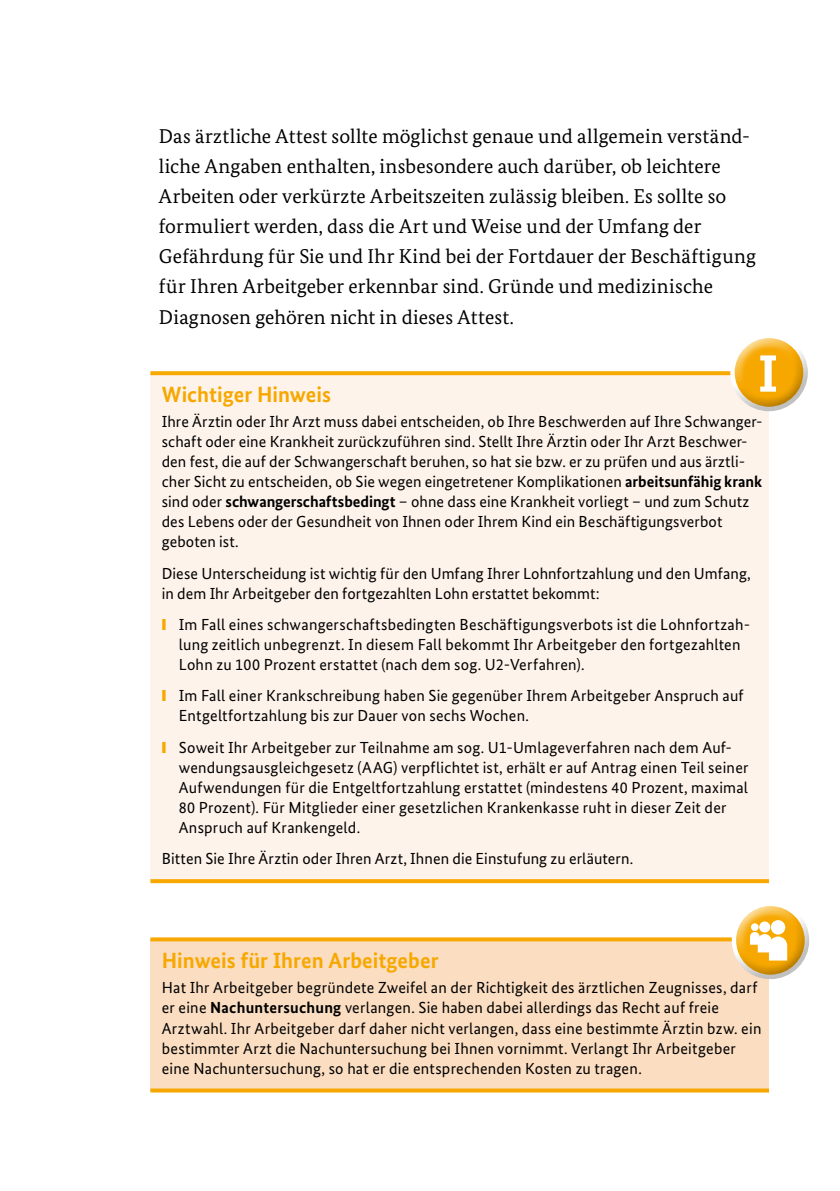
<style>
.page{position:relative;width:840px;height:1191px;background:#fff}
.page>*{position:absolute;margin:0;border:0;box-sizing:border-box;transform-origin:0 0}
.t1{font:700 52.4px "Bundes Sans";color:#fff}
.t2{font:700 22px "Bundes Sans";color:#f7a800}
.t3{font:20px/30px "Bundes Serif";letter-spacing:.005em;color:#000}
.t4{font:16px/20px "Bundes Sans";letter-spacing:.015em;color:#000}
.s1{font-weight:700}
</style>
<div class="page">
<div style="left:150px;top:373px;width:618px;height:508px;background:#fef3eb"></div>
<svg style="left:150px;top:879px;width:618px;height:4px;background:#f7aa09"></svg>
<svg style="left:150px;top:371px;width:564px;height:4px;background:#f7ac0d"></svg>
<div style="left:150px;top:939px;width:618px;height:151px;background:#fbddc1"></div>
<svg style="left:150px;top:937px;width:566px;height:4px;background:#f7b019"></svg>
<svg style="left:150px;top:1088px;width:618px;height:4px;background:#f7ae19"></svg>
<div style="left:714px;top:319px;width:98px;height:80px;background:#fff"></div>
<div style="left:723px;top:344px;width:99px;height:70px;background:#000;opacity:.25"></div>
<div style="left:716px;top:886px;width:98px;height:81px;background:#fff"></div>
<div style="left:725px;top:912px;width:98px;height:69px;background:#000;opacity:.25"></div>
<div style="left:770px;top:920px;width:14px;height:14px;background:#fff;border-radius:50%"></div>
<svg style="left:758px;top:921px;width:11px;height:11px"></svg>
<svg style="left:750px;top:923px;width:8px;height:8px"></svg>
<svg style="left:749px;top:932px;width:37px;height:28px"></svg>
<p class="t3" style="left:159px;top:121px;width:598px">Das ärztliche Attest sollte möglichst genaue und allgemein verständ&shy;liche Angaben enthalten, insbesondere auch darüber, ob leichtere Arbeiten oder verkürzte Arbeitszeiten zulässig bleiben. Es sollte so formuliert werden, dass die Art und Weise und der Umfang der Gefährdung für Sie und Ihr Kind bei der Fortdauer der Beschäftigung für Ihren Arbeitgeber erkennbar sind. Gründe und medizinische Diagnosen gehören nicht in dieses Attest.</p>
<h1 class="t1" style="left:757px;top:342px;width:22px">I</h1>
<p class="t2" style="left:162px;top:380px;width:171px">Wichtiger Hinweis</p>
<p class="t4" style="left:162px;top:411px;width:602px">Ihre Ärztin oder Ihr Arzt muss dabei entscheiden, ob Ihre Beschwerden auf Ihre Schwanger&shy;schaft oder eine Krankheit zurückzuführen sind. Stellt Ihre Ärztin oder Ihr Arzt Beschwer&shy;den fest, die auf der Schwangerschaft beruhen, so hat sie bzw. er zu prüfen und aus ärztli&shy;cher Sicht zu entscheiden, ob Sie wegen eingetretener Komplikationen <span class="s1">arbeitsunfähig krank </span>sind oder <span class="s1">schwangerschaftsbedingt</span> – ohne dass eine Krankheit vorliegt – und zum Schutz des Lebens oder der Gesundheit von Ihnen oder Ihrem Kind ein Beschäftigungsverbot geboten ist.</p>
<p class="t4" style="left:162px;top:563px;width:590px">Diese Unterscheidung ist wichtig für den Umfang Ihrer Lohnfortzahlung und den Umfang, in dem Ihr Arbeitgeber den fortgezahlten Lohn erstattet bekommt:</p>
<p class="t4" style="left:179px;top:614px;width:572px">Im Fall eines schwangerschaftsbedingten Beschäftigungsverbots ist die Lohnfortzah&shy;lung zeitlich unbegrenzt. In diesem Fall bekommt Ihr Arbeitgeber den fortgezahlten<br>Lohn zu 100 Prozent erstattet (nach dem sog. U2-Verfahren).</p>
<p class="t4" style="left:179px;top:686px;width:566px">Im Fall einer Krankschreibung haben Sie gegenüber Ihrem Arbeitgeber Anspruch auf<br>Entgeltfortzahlung bis zur Dauer von sechs Wochen.</p>
<p class="t4" style="left:179px;top:737px;width:571px">Soweit Ihr Arbeitgeber zur Teilnahme am sog. U1-Umlageverfahren nach dem Auf&shy;wendungsausgleichgesetz (AAG) verpflichtet ist, erhält er auf Antrag einen Teil seiner Aufwendungen für die Entgeltfortzahlung erstattet (mindestens 40 Prozent, maximal 80 Prozent). Für Mitglieder einer gesetzlichen Krankenkasse ruht in dieser Zeit der Anspruch auf Krankengeld.</p>
<p class="t4" style="left:162px;top:848px;width:472px">Bitten Sie Ihre Ärztin oder Ihren Arzt, Ihnen die Einstufung zu erläutern.</p>
<p class="t2" style="left:162px;top:946px;width:278px">Hinweis für Ihren Arbeitgeber</p>
<p class="t4" style="left:162px;top:977px;width:601px">Hat Ihr Arbeitgeber begründete Zweifel an der Richtigkeit des ärztlichen Zeugnisses, darf er eine <span class="s1">Nachuntersuchung</span> verlangen. Sie haben dabei allerdings das Recht auf freie Arztwahl. Ihr Arbeitgeber darf daher nicht verlangen, dass eine bestimmte Ärztin bzw. ein bestimmter Arzt die Nachuntersuchung bei Ihnen vornimmt. Verlangt Ihr Arbeitgeber eine Nachuntersuchung, so hat er die entsprechenden Kosten zu tragen.</p>
</div>
